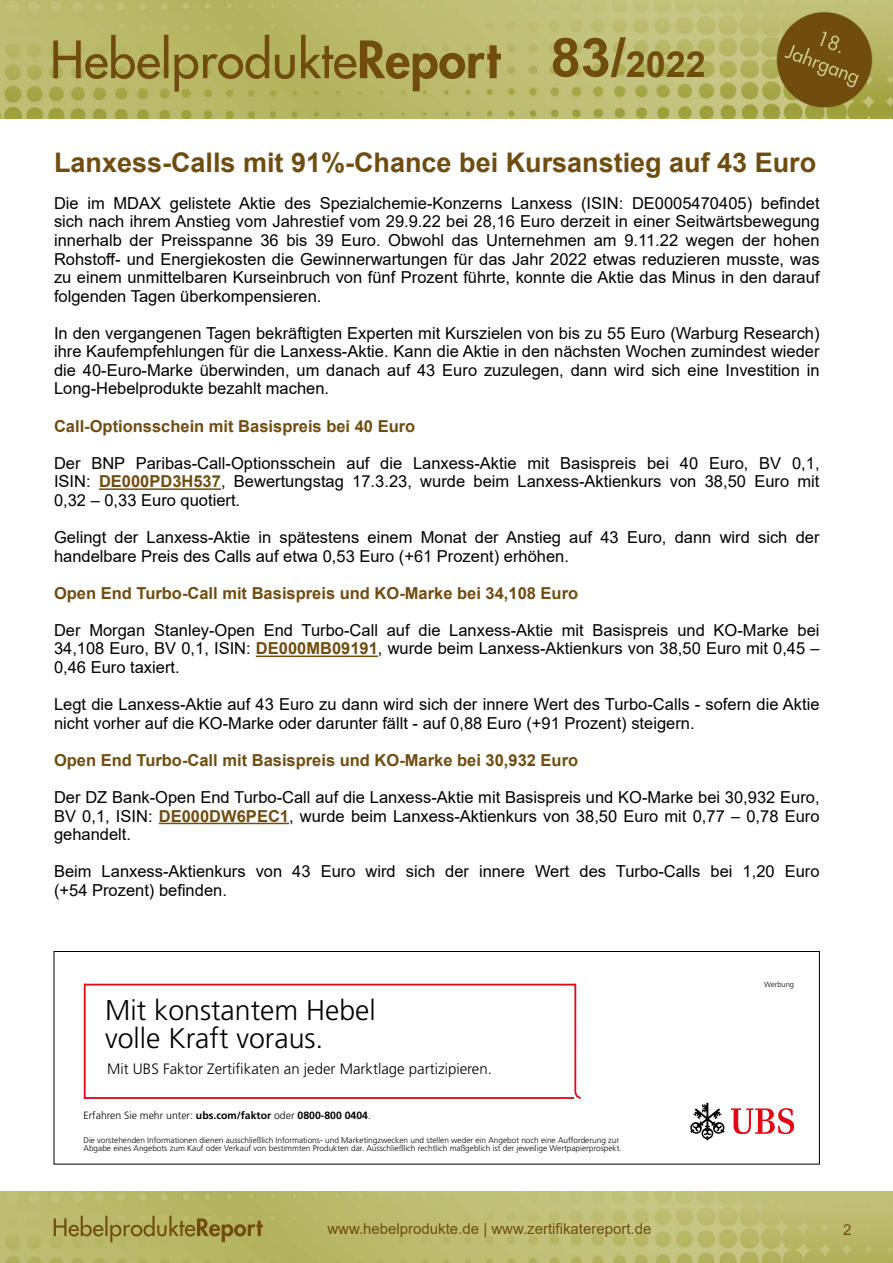
<style>
.page{position:relative;width:893px;height:1263px;background:#fff}
.page>*{position:absolute;margin:0;border:0;box-sizing:border-box;transform-origin:0 0}
.t1{font:700 36px "Arial";color:#704d0f}
.t2{font:300 28.5px/28.5px "Frutiger LT Std";color:#000}
.t3{font:700 27px "Arial";color:#704d0f}
.t4{font:16.5px/18.6px "Arial";color:#000;text-align:justify}
.t5{font:700 16.5px "Arial";color:#704d0f}
.t6{font:300 15px "Frutiger LT Std";color:#000}
.t7{font:15px "Arial";color:#704d0f}
.t8{font:300 10.5px "Frutiger LT Std";color:#000}
.t9{font:300 8.25px/8.2px "Frutiger LT Std";color:#000}
.t10{font:300 7.5px "Frutiger LT Std";color:#000}
.s1{font-size:54px}
.s2{font-weight:700;color:#704d0f}
.s3{font-weight:700}
</style>
<div class="page">
<img style="left:0;top:1192px;width:893px;height:71px">
<img style="left:0;top:0;width:893px;height:119px">
<hr style="left:99px;top:488px;width:122px;height:2px;background:#704d0f">
<hr style="left:256px;top:655px;width:122px;height:2px;background:#704d0f">
<hr style="left:159px;top:823px;width:130px;height:1px;background:#704d0f">
<svg style="left:690px;top:1103px;width:34px;height:37px"></svg>
<svg style="left:731px;top:1108px;width:63px;height:26px"></svg>
<hr style="left:84px;top:984px;width:2px;height:115px;background:#e30613">
<svg style="left:573px;top:983px;width:8px;height:116px"></svg>
<hr style="left:84px;top:984px;width:491px;height:1px;background:#e30613">
<hr style="left:84px;top:1097px;width:490px;height:2px;background:#e30613">
<div style="left:54px;top:951px;width:766px;height:213px;border:1px solid #000"></div>
<h1 class="t1" style="left:551px;top:39px;width:157px"><span class="s1">83/</span>2022</h1>
<h3 class="t3" style="left:54px;top:143px;width:764px">Lanxess-Calls mit 91%-Chance bei Kursanstieg auf 43 Euro</h3>
<p class="t4" style="left:54px;top:194px;width:767px">Die im MDAX gelistete Aktie des Spezialchemie-Konzerns Lanxess (ISIN: DE0005470405) befindet sich nach ihrem Anstieg vom Jahrestief vom 29.9.22 bei 28,16 Euro derzeit in einer Seitwärtsbewegung innerhalb der Preisspanne 36 bis 39 Euro. Obwohl das Unternehmen am 9.11.22 wegen der hohen Rohstoff- und Energiekosten die Gewinnerwartungen für das Jahr 2022 etwas reduzieren musste, was zu einem unmittelbaren Kurseinbruch von fünf Prozent führte, konnte die Aktie das Minus in den darauf folgenden Tagen überkompensieren.</p>
<p class="t4" style="left:54px;top:324px;width:767px">In den vergangenen Tagen bekräftigten Experten mit Kurszielen von bis zu 55 Euro (Warburg Research) ihre Kaufempfehlungen für die Lanxess-Aktie. Kann die Aktie in den nächsten Wochen zumindest wieder die 40-Euro-Marke überwinden, um danach auf 43 Euro zuzulegen, dann wird sich eine Investition in Long-Hebelprodukte bezahlt machen.</p>
<p class="t5" style="left:54px;top:414px;width:363px">Call-Optionsschein mit Basispreis bei 40 Euro</p>
<p class="t4" style="left:54px;top:454px;width:767px">Der BNP Paribas-Call-Optionsschein auf die Lanxess-Aktie mit Basispreis bei 40 Euro, BV 0,1, ISIN: <span class="s2">DE000PD3H537</span>, Bewertungstag 17.3.23, wurde beim Lanxess-Aktienkurs von 38,50 Euro mit 0,32 – 0,33 Euro quotiert.</p>
<p class="t4" style="left:54px;top:528px;width:767px">Gelingt der Lanxess-Aktie in spätestens einem Monat der Anstieg auf 43 Euro, dann wird sich der handelbare Preis des Calls auf etwa 0,53 Euro (+61 Prozent) erhöhen.</p>
<p class="t5" style="left:54px;top:581px;width:526px">Open End Turbo-Call mit Basispreis und KO-Marke bei 34,108 Euro</p>
<p class="t4" style="left:54px;top:621px;width:767px">Der Morgan Stanley-Open End Turbo-Call auf die Lanxess-Aktie mit Basispreis und KO-Marke bei 34,108 Euro, BV 0,1, ISIN: <span class="s2">DE000MB09191</span>, wurde beim Lanxess-Aktienkurs von 38,50 Euro mit 0,45 – 0,46 Euro taxiert.</p>
<p class="t4" style="left:54px;top:695px;width:767px">Legt die Lanxess-Aktie auf 43 Euro zu dann wird sich der innere Wert des Turbo-Calls - sofern die Aktie nicht vorher auf die KO-Marke oder darunter fällt - auf 0,88 Euro (+91 Prozent) steigern.</p>
<p class="t5" style="left:54px;top:748px;width:526px">Open End Turbo-Call mit Basispreis und KO-Marke bei 30,932 Euro</p>
<p class="t4" style="left:54px;top:788px;width:767px">Der DZ Bank-Open End Turbo-Call auf die Lanxess-Aktie mit Basispreis und KO-Marke bei 30,932 Euro, BV 0,1, ISIN: <span class="s2">DE000DW6PEC1</span>, wurde beim Lanxess-Aktienkurs von 38,50 Euro mit 0,77 – 0,78 Euro gehandelt.</p>
<p class="t4" style="left:54px;top:862px;width:767px">Beim Lanxess-Aktienkurs von 43 Euro wird sich der innere Wert des Turbo-Calls bei 1,20 Euro (+54 Prozent) befinden.</p>
<h2 class="t2" style="left:105px;top:996px;width:272px">Mit konstantem Hebel volle Kraft voraus.</h2>
<p class="t6" style="left:107px;top:1060px;width:386px">Mit UBS Faktor Zertifikaten an jeder Marktlage partizipieren.</p>
<p class="t8" style="left:84px;top:1109px;width:289px">Erfahren Sie mehr unter: <span class="s3">ubs.com/faktor</span> oder <span class="s3">0800-800 0404</span>.</p>
<p class="t9" style="left:84px;top:1136px;width:540px">Die vorstehenden Informationen dienen ausschließlich Informations- und Marketingzwecken und stellen weder ein Angebot noch eine Aufforderung zur<br>Abgabe eines Angebots zum Kauf oder Verkauf von bestimmten Produkten dar. Ausschließlich rechtlich maßgeblich ist der jeweilige Wertpapierprospekt.</p>
<p class="t10" style="left:764px;top:980px;width:31px">Werbung</p>
<p class="t7" style="left:327px;top:1218px;width:326px">www.hebelprodukte.de | www.zertifikatereport.de</p>
<p class="t7" style="left:843px;top:1219px;width:10px">2</p>
</div>
